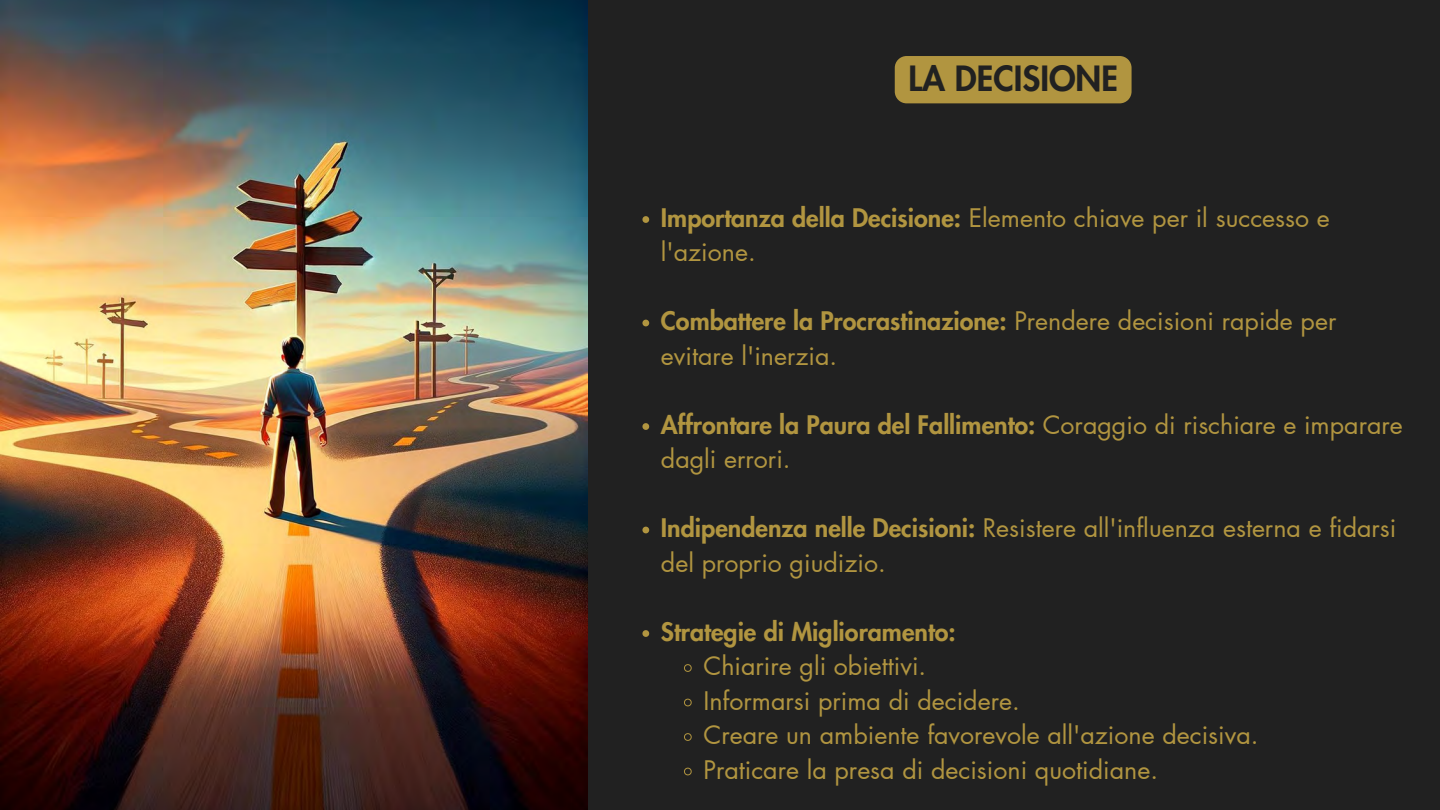
<style>
.page{position:relative;width:1440px;height:810px;background:#212121}
.page>*{position:absolute;margin:0;border:0;box-sizing:border-box;transform-origin:0 0}
.t1{font:800 34px "Futura LT Pro";color:#212121}
.t2{font:25px/34.5px "Futura LT Pro";color:#b19540}
.t3{font:800 25px "Futura LT Pro";color:#b19540}
.s1{font-weight:800}
</style>
<div class="page">
<img style="left:0;top:0;width:588px;height:810px">
<svg style="left:642px;top:216px;width:7px;height:7px"></svg>
<svg style="left:642px;top:320px;width:7px;height:6px"></svg>
<svg style="left:642px;top:423px;width:7px;height:7px"></svg>
<svg style="left:642px;top:527px;width:7px;height:6px"></svg>
<svg style="left:642px;top:630px;width:7px;height:7px"></svg>
<svg style="left:684px;top:664px;width:8px;height:8px"></svg>
<svg style="left:684px;top:698px;width:8px;height:9px"></svg>
<svg style="left:684px;top:733px;width:8px;height:8px"></svg>
<svg style="left:684px;top:767px;width:8px;height:9px"></svg>
<div style="left:895px;top:56px;width:237px;height:47px;background:#b19540"></div>
<p class="t1" style="left:908px;top:63px;width:211px">LA DECISIONE</p>
<h1 class="t2" style="left:661px;top:201px;width:670px"><span class="s1">Importanza della Decisione:</span> Elemento chiave per il successo e l'azione.</h1>
<p class="t2" style="left:661px;top:305px;width:677px"><span class="s1">Combattere la Procrastinazione:</span> Prendere decisioni rapide per evitare l'inerzia.</p>
<p class="t2" style="left:661px;top:408px;width:743px"><span class="s1">Affrontare la Paura del Fallimento:</span> Coraggio di rischiare e imparare dagli errori.</p>
<p class="t2" style="left:661px;top:512px;width:737px"><span class="s1">Indipendenza nelle Decisioni:</span> Resistere all'influenza esterna e fidarsi del proprio giudizio.</p>
<p class="t3" style="left:661px;top:620px;width:296px">Strategie di Miglioramento:</p>
<p class="t2" style="left:703px;top:650px;width:224px">Chiarire gli obiettivi.</p>
<p class="t2" style="left:703px;top:684px;width:318px">Informarsi prima di decidere.</p>
<p class="t2" style="left:703px;top:719px;width:557px">Creare un ambiente favorevole all'azione decisiva.</p>
<p class="t2" style="left:703px;top:753px;width:456px">Praticare la presa di decisioni quotidiane.</p>
</div>
